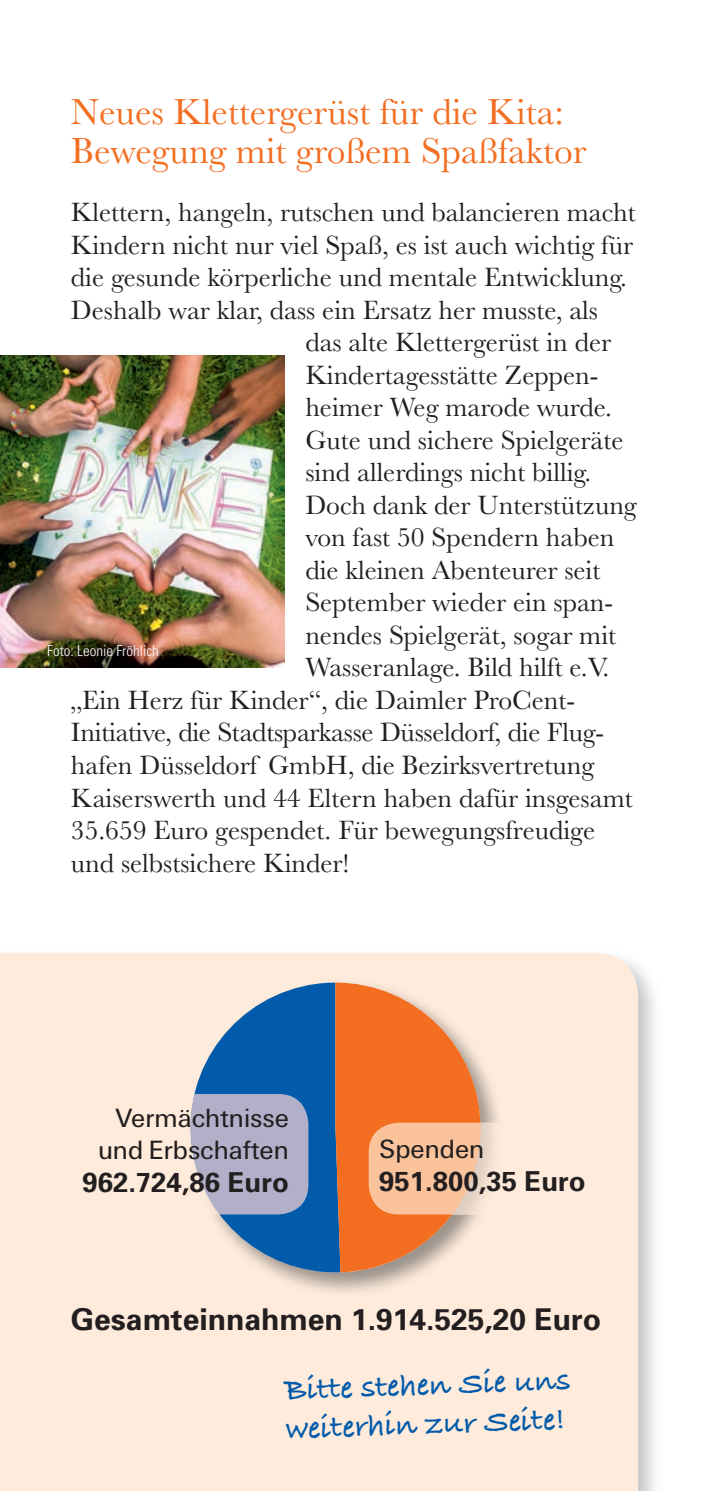
<style>
.page{position:relative;width:709px;height:1491px;background:#fff}
.page>*{position:absolute;margin:0;border:0;box-sizing:border-box;transform-origin:0 0}
.t1{font:37.5px/39.5px "Baskerville";color:#f36e21}
.t2{font:700 32.5px/39px "Bradley Hand ITCTT";color:#015aaa}
.t3{font:700 30px "Univers";color:#231f20}
.t4{font:27.5px "Baskerville";color:#231f20}
.t5{font:27.5px/32.5px "Univers U55";color:#231f20;text-align:right}
.t6{font:700 27.5px "Univers";color:#231f20}
.t7{font:300 condensed 15px "Univers";color:#fff}
</style>
<div class="page">
<img style="left:0;top:356px;width:284px;height:311px">
<div style="left:0;top:953px;width:638px;height:538px;background:#feebdb"></div>
<img style="left:187px;top:978px;width:317px;height:318px">
<svg style="left:188px;top:982px;width:152px;height:293px;background:#5388b8"></svg>
<div style="left:504px;top:1123px;width:93px;height:91px;background:#feebdb"></div>
<img style="left:480px;top:1123px;width:24px;height:91px">
<svg style="left:335px;top:982px;width:145px;height:290px;background:#ed9560"></svg>
<svg style="left:45px;top:1094px;width:263px;height:120px;background:#dcd1d3"></svg>
<h1 class="t1" style="left:71px;top:92px;width:517px">Neues Klettergerüst für die Kita:<br>Bewegung mit großem Spaßfaktor</h1>
<p class="t4" style="left:71px;top:195px;width:566px">Klettern, hangeln, rutschen und balancieren macht</p>
<p class="t4" style="left:71px;top:227px;width:563px">Kindern nicht nur viel Spaß, es ist auch wichtig für</p>
<p class="t4" style="left:71px;top:260px;width:557px">die gesunde körperliche und mentale Entwicklung.</p>
<p class="t4" style="left:71px;top:292px;width:528px">Deshalb war klar, dass ein Ersatz her musste, als</p>
<p class="t4" style="left:305px;top:325px;width:307px">das alte Klettergerüst in der</p>
<p class="t4" style="left:305px;top:357px;width:295px">Kindertagesstätte Zeppen-</p>
<p class="t4" style="left:305px;top:390px;width:308px">heimer Weg marode wurde.</p>
<p class="t4" style="left:305px;top:422px;width:320px">Gute und sichere Spielgeräte</p>
<p class="t4" style="left:305px;top:455px;width:287px">sind allerdings nicht billig.</p>
<p class="t4" style="left:305px;top:487px;width:333px">Doch dank der Unterstützung</p>
<p class="t4" style="left:305px;top:520px;width:311px">von fast 50 Spendern haben</p>
<p class="t4" style="left:305px;top:552px;width:297px">die kleinen Abenteurer seit</p>
<p class="t4" style="left:305px;top:585px;width:309px">September wieder ein span-</p>
<p class="t4" style="left:305px;top:617px;width:312px">nendes Spielgerät, sogar mit</p>
<p class="t4" style="left:305px;top:650px;width:305px">Wasseranlage. Bild hilft e.V.</p>
<p class="t4" style="left:71px;top:682px;width:506px">„Ein Herz für Kinder“, die Daimler ProCent-</p>
<p class="t4" style="left:71px;top:715px;width:535px">Initiative, die Stadtsparkasse Düsseldorf, die Flug-</p>
<p class="t4" style="left:71px;top:747px;width:525px">hafen Düsseldorf GmbH, die Bezirksvertretung</p>
<p class="t4" style="left:71px;top:780px;width:563px">Kaiserswerth und 44 Eltern haben dafür insgesamt</p>
<p class="t4" style="left:71px;top:812px;width:526px">35.659 Euro gespendet. Für bewegungsfreudige</p>
<p class="t4" style="left:71px;top:845px;width:280px">und selbstsichere Kinder!</p>
<p class="t7" style="left:47px;top:641px;width:113px">Foto: Leonie Fröhlich</p>
<p class="t5" style="left:98px;top:1101px;width:192px">Vermächtnisse und Erbschaften</p>
<p class="t6" style="left:82px;top:1165px;width:208px">962.724,86 Euro</p>
<p class="t5" style="left:379px;top:1133px;width:106px">Spenden</p>
<p class="t6" style="left:379px;top:1164px;width:208px">951.800,35 Euro</p>
<p class="t3" style="left:71px;top:1301px;width:532px">Gesamteinnahmen 1.914.525,20 Euro</p>
<p class="t2" style="left:284px;top:1369px;width:288px;rotate:-2deg">Bitte stehen Sie uns weiterhin zur Seite!</p>
</div>
